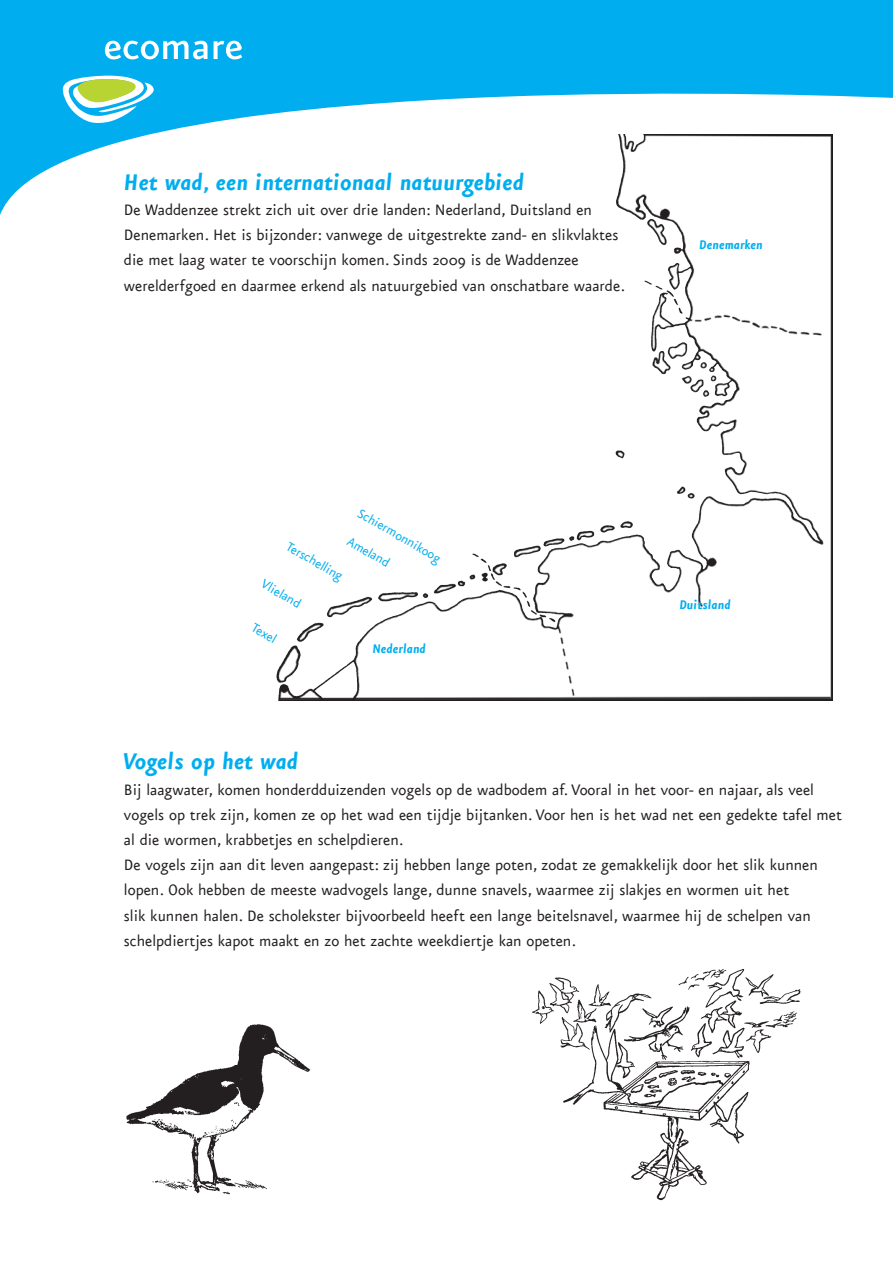
<style>
.page{position:relative;width:893px;height:1263px;background:#fff}
.page>*{position:absolute;margin:0;border:0;box-sizing:border-box;transform-origin:0 0}
.kleine_kop{font:italic 700 27px "Eureka Sans";color:#00aeef}
.Normaal{font:18px/25.2px "Eureka Sans";color:#231f20}
.t1{font:15px "Eureka Sans";color:#00aeef}
.t2{font:italic 700 15px "Eureka Sans";color:#00aeef}
</style>
<div class="page">
<svg style="left:0;top:0;width:893px;height:215px;fill:#00aeef"></svg>
<svg style="left:62px;top:76px;width:92px;height:48px"></svg>
<svg style="left:105px;top:41px;width:103px;height:18px"></svg>
<svg style="left:214px;top:41px;width:28px;height:18px"></svg>
<img style="left:126px;top:1024px;width:185px;height:171px">
<img style="left:532px;top:969px;width:269px;height:232px">
<img style="left:275px;top:134px;width:557px;height:566px">
<p class="kleine_kop" style="left:124px;top:168px;width:402px">Het wad, een internationaal natuurgebied</p>
<p class="Normaal" style="left:124px;top:198px;width:470px">De Waddenzee strekt zich uit over drie landen: Nederland, Duitsland en</p>
<p class="Normaal" style="left:124px;top:223px;width:496px">Denemarken. Het is bijzonder: vanwege de uitgestrekte zand- en slikvlaktes</p>
<p class="Normaal" style="left:124px;top:248px;width:456px">die met laag water te voorschijn komen. Sinds 2009 is de Waddenzee</p>
<p class="Normaal" style="left:124px;top:273px;width:503px">werelderfgoed en daarmee erkend als natuurgebied van onschatbare waarde.</p>
<p class="t2" style="left:699px;top:237px;width:65px">Denemarken</p>
<p class="t1" style="left:362px;top:506px;width:96px;rotate:30deg">Schiermonnikoog</p>
<p class="t1" style="left:352px;top:534px;width:48px;rotate:30deg">Ameland</p>
<p class="t1" style="left:291px;top:539px;width:65px;rotate:30deg">Terschelling</p>
<p class="t1" style="left:266px;top:576px;width:45px;rotate:30deg">Vlieland</p>
<p class="t1" style="left:256px;top:620px;width:28px;rotate:30deg">Texel</p>
<p class="t2" style="left:372px;top:640px;width:55px">Nederland</p>
<p class="t2" style="left:679px;top:597px;width:53px">Duitsland</p>
<p class="kleine_kop" style="left:124px;top:747px;width:176px">Vogels op het wad</p>
<p class="Normaal" style="left:124px;top:777px;width:720px">Bij laagwater, komen honderdduizenden vogels op de wadbodem af. Vooral in het voor- en najaar, als veel vogels op trek zijn, komen ze op het wad een tijdje bijtanken. Voor hen is het wad net een gedekte tafel met al die wormen, krabbetjes en schelpdieren.</p>
<p class="Normaal" style="left:124px;top:853px;width:695px">De vogels zijn aan dit leven aangepast: zij hebben lange poten, zodat ze gemakkelijk door het slik kunnen lopen. Ook hebben de meeste wadvogels lange, dunne snavels, waarmee zij slakjes en wormen uit het<br>slik kunnen halen. De scholekster bijvoorbeeld heeft een lange beitelsnavel, waarmee hij de schelpen van schelpdiertjes kapot maakt en zo het zachte weekdiertje kan opeten.</p>
</div>
